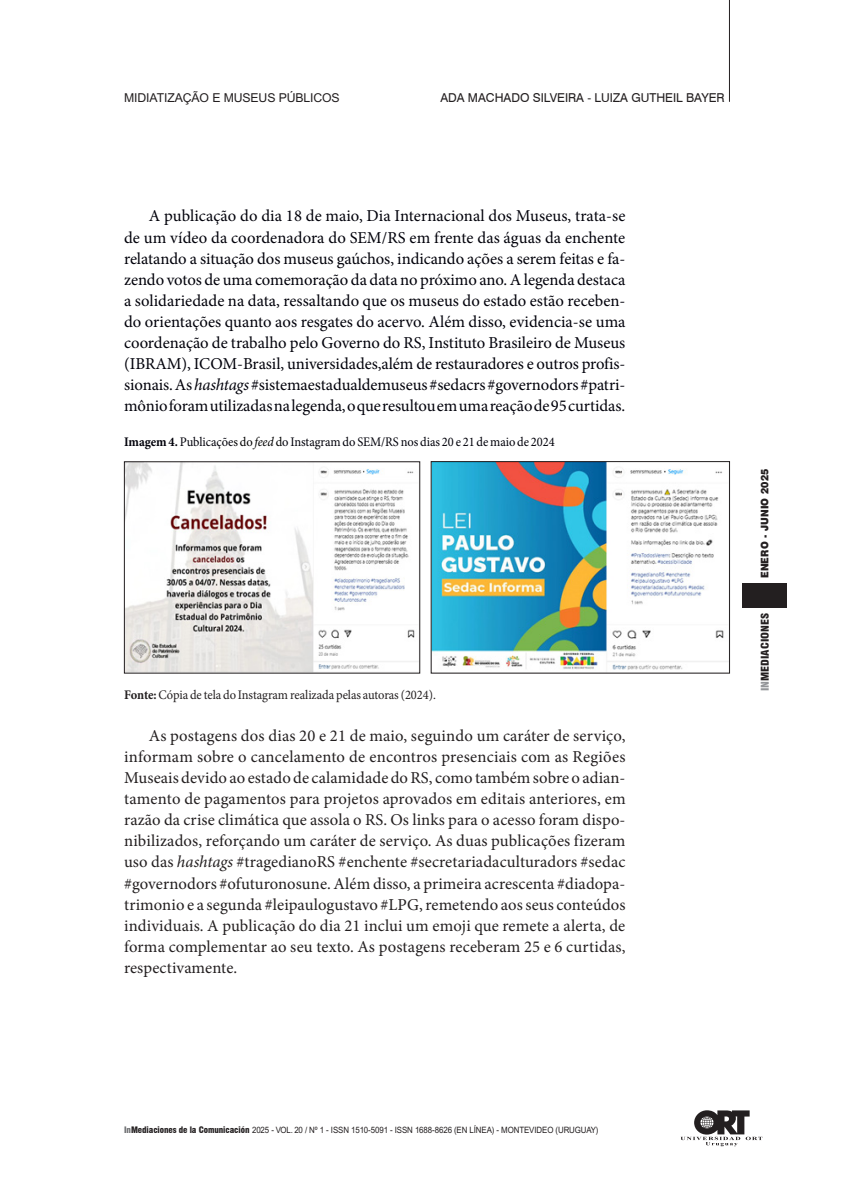
<style>
.page{position:relative;width:844px;height:1191px;background:#fff}
.page>*{position:absolute;margin:0;border:0;box-sizing:border-box;transform-origin:0 0}
._2014_TEXTO{font:16.62px/21px "Minion Pro";letter-spacing:.01em;color:#231f20;text-align:justify}
._2014_TEXTO-2{font:16.62px/21px "Minion Pro";letter-spacing:-.005em;color:#00000a;text-align:justify}
._2014_Leyenda_de_foto{font:13.12px "Minion Pro";letter-spacing:-.005em;color:#00000a;scale:.95 1}
._2014_Leyenda_de_foto-2{font:13.12px "Minion Pro";letter-spacing:-.005em;color:#231f20;scale:.95 1}
._2011_Arriba_AUTORES{font:12.25px "Swiss 721 BT";color:#231f20}
._2011_Arriba_TITULO{font:12.25px "Arial";letter-spacing:-.01em;color:#231f20}
.t1{font:900 10.5px "Swiss 721 BT";letter-spacing:.02em;color:#231f20;scale:.9 1}
.t2{font:900 condensed 10.5px "Swiss 721 BT";color:#231f20;scale:1.1 1}
.t3{font:8.75px "Arial";letter-spacing:-.01em;color:#231f20;scale:.9 1}
.s1{font-style:italic}
.s2{font-weight:700}
.s3{color:#000}
.s4{font-style:italic;color:#000}
.s5{color:#939598}
.s6{font-family:"Swiss 721 BT";font-weight:900;font-stretch:condensed;color:#6c6d70}
.s7{font-family:"Swiss 721 BT";font-weight:900;font-stretch:condensed}
</style>
<div class="page">
<div style="left:742px;top:583px;width:44px;height:25px;background:#231f20"></div>
<hr style="left:729px;top:0;width:1px;height:102px;background:#231f20">
<svg style="left:680px;top:1110px;width:82px;height:36px"></svg>
<img style="left:126px;top:463px;width:292px;height:208px">
<div style="left:124px;top:461px;width:296px;height:212px;border:1px solid #231f20"></div>
<img style="left:433px;top:463px;width:294px;height:207px">
<p class="_2011_Arriba_TITULO" style="left:124px;top:90px;width:217px">MIDIATIZAÇÃO E MUSEUS PÚBLICOS</p>
<p class="_2011_Arriba_AUTORES" style="left:440px;top:90px;width:286px">ADA MACHADO SILVEIRA - LUIZA GUTHEIL BAYER</p>
<p class="_2014_TEXTO-2" style="left:124px;top:206px;width:503px;text-indent:25px">A publicação do dia 18 de maio, Dia Internacional dos Museus, trata-se de um vídeo da coordenadora do SEM/RS em frente das águas da enchente relatando a situação dos museus gaúchos, indicando ações a serem feitas e fa&shy;zendo votos de uma comemoração da data no próximo ano. A legenda destaca a solidariedade na data, ressaltando que os museus do estado estão receben&shy;do orientações quanto aos resgates do acervo. Além disso, evidencia-se uma coordenação de trabalho pelo Governo do RS, Instituto Brasileiro de Museus (IBRAM), ICOM-Brasil, universidades,além de restauradores e outros profis&shy;sionais. As <span class="s1">hashtags</span> #sistemaestadualdemuseus #sedacrs #governodors #patri&shy;mônio foram utilizadas na legenda, o que resultou em uma reação de 95 curtidas.</p>
<p class="_2014_Leyenda_de_foto" style="left:124px;top:433px;width:454px"><span class="s2">Imagem 4.</span> Publicaçõe<span class="s3">s do</span> <span class="s4">feed</span> <span class="s3">d</span>o Instagram do SEM/RS nos dias 20 e 21 de maio de 2024</p>
<p class="_2014_Leyenda_de_foto-2" style="left:124px;top:686px;width:329px"><span class="s2">Fonte:</span> Cópia de tela do Instagram realizada pelas autoras (2024).</p>
<p class="_2014_TEXTO" style="left:124px;top:725px;width:503px;text-indent:25px">As postagens dos dias 20 e 21 de maio, seguindo um caráter de serviço, informam sobre o cancelamento de encontros presenciais com as Regiões Museais devido ao estado de calamidade do RS, como também sobre o adian&shy;tamento de pagamentos para projetos aprovados em editais anteriores, em razão da crise climática que assola o RS. Os links para o acesso foram dispo&shy;nibilizados, reforçando um caráter de serviço. As duas publicações fizeram uso das <span class="s1">hashtags</span> #tragedianoRS #enchente #secretariadaculturadors #sedac #governodors #ofuturonosune. Além disso, a primeira acrescenta #diadopa&shy;trimonio e a segunda #leipaulogustavo #LPG, remetendo aos seus conteúdos individuais. A publicação do dia 21 inclui um emoji que remete a alerta, de forma complementar ao seu texto. As postagens receberam 25 e 6 curtidas, respectivamente.</p>
<p class="t1" style="left:758px;top:578px;width:123px;rotate:-90deg">ENERO - JUNIO 2025</p>
<p class="t2" style="left:758px;top:691px;width:72px;rotate:-90deg"><span class="s5">IN</span>MEDIACIONES</p>
<p class="t3" style="left:124px;top:1125px;width:528px"><span class="s6">In</span><span class="s7">Mediaciones de la Comunicación</span> 2025 - VOL. 20 / Nº 1 - ISSN 1510-5091 - ISSN 1688-8626 (EN LÍNEA) - MONTEVIDEO (URUGUAY)</p>
</div>
